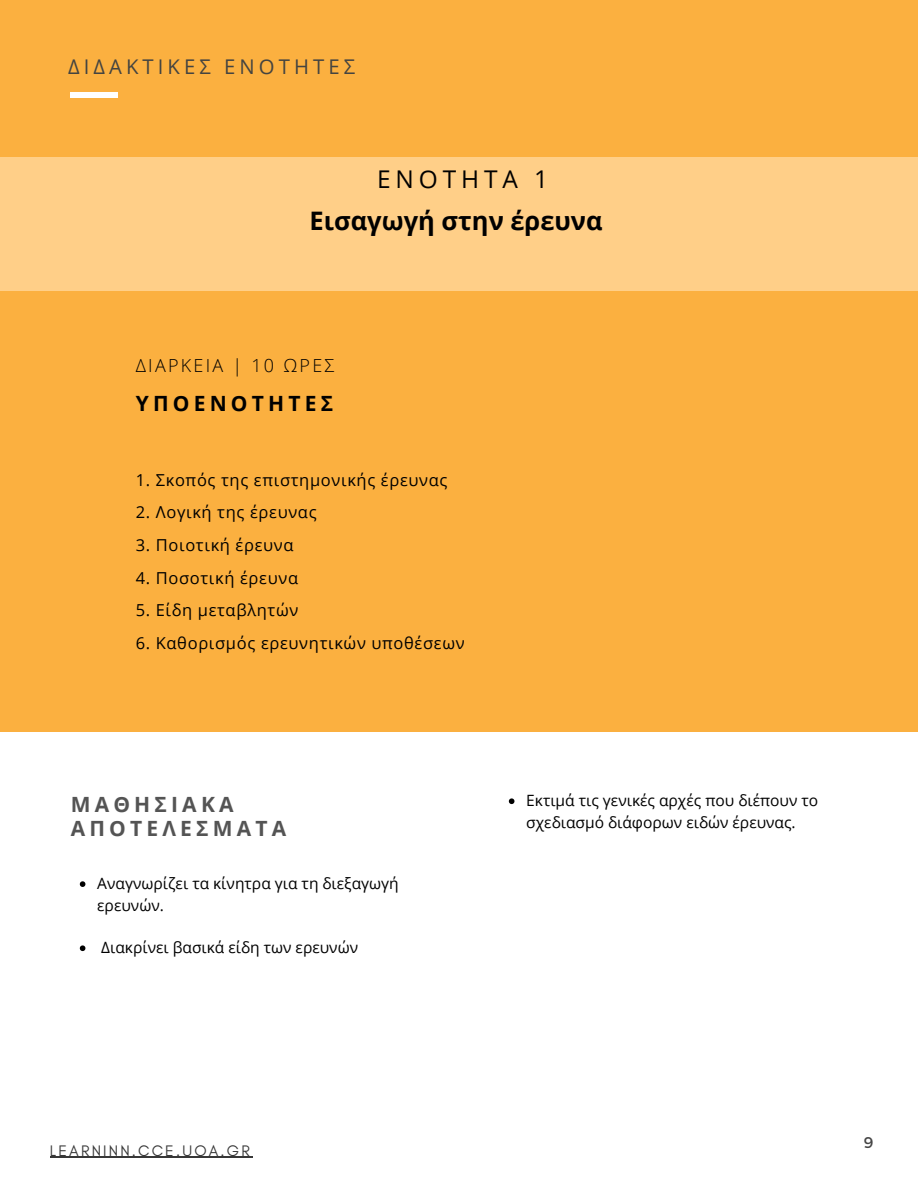
<style>
.page{position:relative;width:918px;height:1188px;background:#fff}
.page>*{position:absolute;margin:0;border:0;box-sizing:border-box;transform-origin:0 0}
.t1{font:700 25.5px "Open Sans";color:#000}
.t2{font:24.45px "Open Sans";letter-spacing:.2em;color:#000}
.t3{font:700 21px/23.7px "Open Sans";letter-spacing:.2em;color:#545454}
.t4{font:700 21px "Open Sans";letter-spacing:.2em;color:#000}
.t5{font:20.25px "Open Sans";letter-spacing:.2em;color:#444440}
.t6{font:300 18px "Open Sans";letter-spacing:.125em;color:#000}
.t7{font:16.5px "Open Sans";letter-spacing:.04em;color:#000}
.t8{font:15.6px/21.3px "Open Sans";color:#000}
.t9{font:15.6px "Glacial Indifference";letter-spacing:.14em;color:#373737}
.t10{font:15.6px "Montserrat";color:#454545}
</style>
<div class="page">
<div style="left:0;top:0;width:918px;height:732px;background:#fbb040"></div>
<div style="left:70px;top:92px;width:48px;height:5px;background:#fff"></div>
<svg style="left:80px;top:881px;width:5px;height:6px"></svg>
<svg style="left:80px;top:945px;width:5px;height:6px"></svg>
<svg style="left:509px;top:798px;width:5px;height:6px"></svg>
<div style="left:0;top:157px;width:918px;height:134px;background:#ffcf88"></div>
<hr style="left:50px;top:1157px;width:202px;height:1px;background:#373737">
<p class="t5" style="left:68px;top:53px;width:288px">ΔΙΔΑΚΤΙΚΕΣ ΕΝΟΤΗΤΕΣ</p>
<h2 class="t2" style="left:377px;top:162px;width:172px">ΕΝΟΤΗΤΑ 1</h2>
<h1 class="t1" style="left:309px;top:203px;width:295px">Εισαγωγή στην έρευνα</h1>
<p class="t6" style="left:136px;top:353px;width:200px">ΔΙΑΡΚΕΙΑ | 10 ΩΡΕΣ</p>
<h3 class="t4" style="left:136px;top:388px;width:199px">ΥΠΟΕΝΟΤΗΤΕΣ</h3>
<p class="t7" style="left:136px;top:468px;width:313px">1. Σκοπός της επιστημονικής έρευνας</p>
<p class="t7" style="left:136px;top:501px;width:182px">2. Λογική της έρευνας</p>
<p class="t7" style="left:136px;top:533px;width:159px">3. Ποιοτική έρευνα</p>
<p class="t7" style="left:136px;top:566px;width:164px">4. Ποσοτική έρευνα</p>
<p class="t7" style="left:136px;top:599px;width:164px">5. Είδη μεταβλητών</p>
<p class="t7" style="left:136px;top:631px;width:331px">6. Καθορισμός ερευνητικών υποθέσεων</p>
<h3 class="t3" style="left:71px;top:792px;width:217px">ΜΑΘΗΣΙΑΚΑ<br>ΑΠΟΤΕΛΕΣΜΑΤΑ</h3>
<p class="t8" style="left:526px;top:790px;width:293px">Εκτιμά τις γενικές αρχές που διέπουν το σχεδιασμό διάφορων ειδών έρευνας.</p>
<p class="t8" style="left:97px;top:872px;width:303px">Αναγνωρίζει τα κίνητρα για τη διεξαγωγή ερευνών.</p>
<p class="t8" style="left:101px;top:937px;width:258px">Διακρίνει βασικά είδη των ερευνών</p>
<p class="t9" style="left:50px;top:1141px;width:201px">LEARNINN.CCE.UOA.GR</p>
<p class="t10" style="left:864px;top:1133px;width:11px">9</p>
</div>
